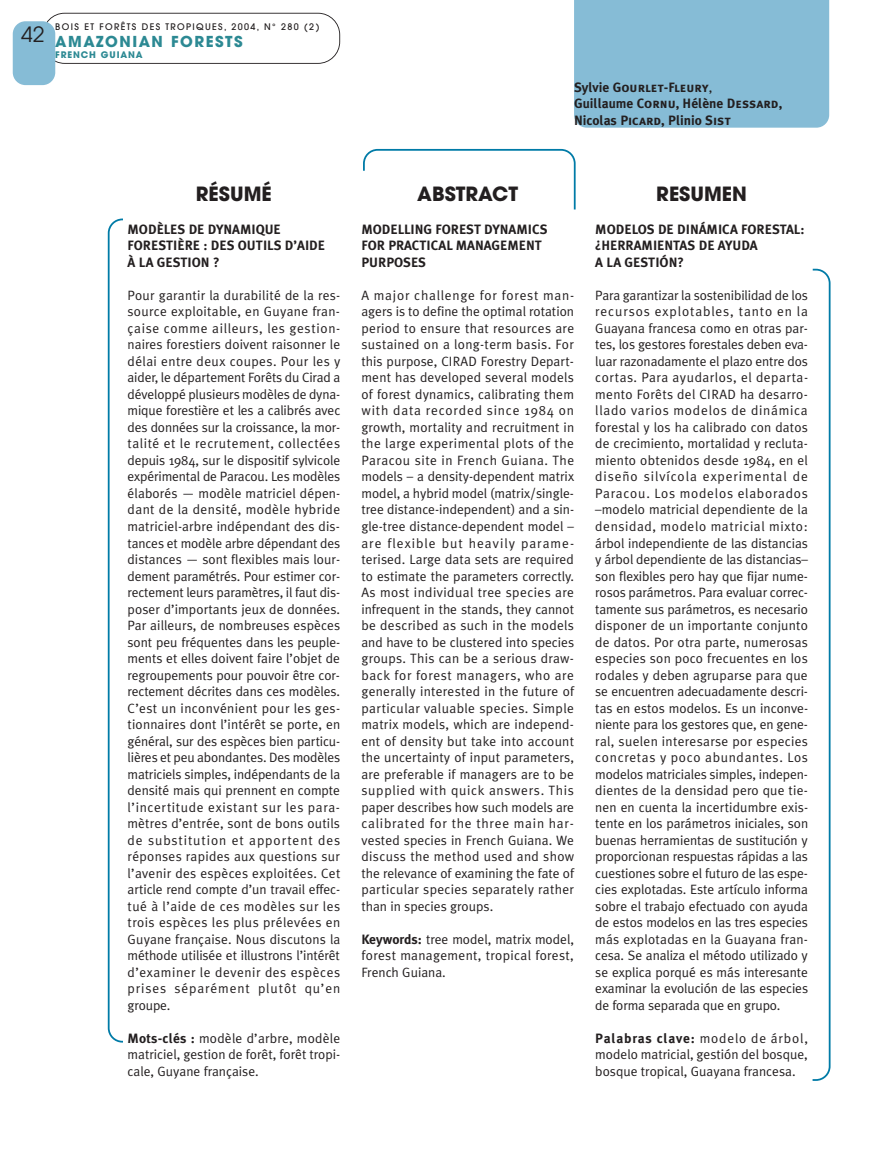
<style>
.page{position:relative;width:893px;height:1149px;background:#fff}
.page>*{position:absolute;margin:0;border:0;box-sizing:border-box;transform-origin:0 0}
.t1{font:21px "Avant Garde";color:#231f20}
.t2{font:700 19.5px "Avant Garde";color:#231f20}
.t3{font:700 15px "Avant Garde";letter-spacing:.1em;color:#2c8993}
.t4{font:13.5px/16.5px "Meta Plus Normal";color:#231f20;text-align:justify}
.t5{font:700 13.5px/16.5px "Meta Plus";color:#231f20}
.t6{font:700 13.5px "Meta Plus";letter-spacing:.06em;color:#231f20}
.t7{font:13.5px "Meta Plus Bold Caps";color:#231f20}
.t8{font:500 9px "Avant Garde";letter-spacing:.15em;color:#231f20}
.t9{font:700 9px "Avant Garde";letter-spacing:.1em;color:#2c8993}
.s1{font-family:"Meta Plus";font-weight:700}
.s2{font-family:"Meta Plus Normal"}
.s3{font-family:"Meta Plus Bold Caps";font-weight:400}
.s4{font-family:"Meta Plus Normal";font-weight:400}
</style>
<div class="page">
<hr style="left:892px;top:0;width:1px;height:128px;background:#c0dbe9">
<svg style="left:108px;top:218px;width:15px;height:824px"></svg>
<svg style="left:813px;top:269px;width:17px;height:811px"></svg>
<svg style="left:46px;top:13px;width:294px;height:51px"></svg>
<div style="left:13px;top:21px;width:42px;height:64px;background:#86bcd6;border-radius:13px"></div>
<div style="left:574px;top:0;width:255px;height:128px;background:#86bcd6"></div>
<h1 class="t1" style="left:21px;top:26px;width:25px">42</h1>
<p class="t8" style="left:55px;top:23px;width:266px">BOIS ET FORÊTS DES TROPIQUES, 2004, N° 280 (2)</p>
<p class="t9" style="left:55px;top:51px;width:89px">FRENCH GUIANA</p>
<p class="t3" style="left:55px;top:36px;width:189px">AMAZONIAN FORESTS</p>
<p class="t7" style="left:574px;top:79px;width:140px"><span class="s1">Sylvie</span> Gourlet-Fleury<span class="s2">,</span></p>
<p class="t5" style="left:574px;top:95px;width:210px">Guillaume <span class="s3">Cornu</span>, Hélène <span class="s3">Dessard</span>,<br>Nicolas <span class="s3">Picard</span>, Plinio <span class="s3">Sist</span></p>
<h2 class="t2" style="left:196px;top:186px;width:77px">RÉSUMÉ</h2>
<p class="t5" style="left:128px;top:221px;width:199px">MODÈLES DE DYNAMIQUE<br>FORESTIÈRE : DES OUTILS D’AIDE<br>À LA GESTION ?</p>
<p class="t4" style="left:128px;top:287px;width:214px">Pour garantir la durabilité de la res&shy;source exploitable, en Guyane fran&shy;çaise comme ailleurs, les gestion&shy;naires forestiers doivent raisonner le délai entre deux coupes. Pour les y aider, le département Forêts du Cirad a développé plusieurs modèles de dyna&shy;mique forestière et les a calibrés avec des données sur la croissance, la mor&shy;talité et le recrutement, collectées depuis 1984, sur le dispositif sylvicole expérimental de Paracou. Les modèles élaborés — modèle matriciel dépen&shy;dant de la densité, modèle hybride matriciel-arbre indépendant des dis&shy;tances et modèle arbre dépendant des distances — sont flexibles mais lour&shy;dement paramétrés. Pour estimer cor&shy;rectement leurs paramètres, il faut dis&shy;poser d’importants jeux de données.<br>Par ailleurs, de nombreuses espèces sont peu fréquentes dans les peuple&shy;ments et elles doivent faire l’objet de regroupements pour pouvoir être cor&shy;rectement décrites dans ces modèles.<br>C’est un inconvénient pour les ges&shy;tionnaires dont l’intérêt se porte, en général, sur des espèces bien particu&shy;lières et peu abondantes. Des modèles matriciels simples, indépendants de la densité mais qui prennent en compte l’incertitude existant sur les para&shy;mètres d’entrée, sont de bons outils de substitution et apportent des réponses rapides aux questions sur l’avenir des espèces exploitées. Cet article rend compte d’un travail effec&shy;tué à l’aide de ces modèles sur les trois espèces les plus prélevées en Guyane française. Nous discutons la méthode utilisée et illustrons l’intérêt d’examiner le devenir des espèces prises séparément plutôt qu’en groupe.</p>
<p class="t4" style="left:128px;top:1029px;width:214px"><span class="s1">Mots-clés :</span> modèle d’arbre, modèle matriciel, gestion de forêt, forêt tropi&shy;cale, Guyane française.</p>
<h2 class="t2" style="left:417px;top:186px;width:102px">ABSTRACT</h2>
<p class="t5" style="left:361px;top:221px;width:188px">MODELLING FOREST DYNAMICS<br>FOR PRACTICAL MANAGEMENT<br>PURPOSES</p>
<p class="t4" style="left:361px;top:287px;width:214px">A major challenge for forest man&shy;agers is to define the optimal rotation period to ensure that resources are sustained on a long-term basis. For this purpose, CIRAD Forestry Depart&shy;ment has developed several models of forest dynamics, calibrating them with data recorded since 1984 on growth, mortality and recruitment in the large experimental plots of the Paracou site in French Guiana. The models – a density-dependent matrix model, a hybrid model (matrix/single&shy;tree distance-independent) and a sin&shy;gle-tree distance-dependent model – are flexible but heavily parame&shy;terised. Large data sets are required to estimate the parameters correctly.<br>As most individual tree species are infrequent in the stands, they cannot be described as such in the models and have to be clustered into species groups. This can be a serious draw&shy;back for forest managers, who are generally interested in the future of particular valuable species. Simple matrix models, which are independ&shy;ent of density but take into account the uncertainty of input parameters, are preferable if managers are to be supplied with quick answers. This paper describes how such models are calibrated for the three main har&shy;vested species in French Guiana. We discuss the method used and show the relevance of examining the fate of particular species separately rather than in species groups.</p>
<p class="t4" style="left:361px;top:930px;width:214px"><span class="s1">Keywords:</span> tree model, matrix model, forest management, tropical forest, French Guiana.</p>
<h2 class="t2" style="left:656px;top:186px;width:92px">RESUMEN</h2>
<p class="t5" style="left:595px;top:221px;width:211px">MODELOS DE DINÁMICA FORESTAL: ¿HERRAMIENTAS DE AYUDA<br>A LA GESTIÓN?</p>
<p class="t4" style="left:595px;top:287px;width:214px">Para garantizar la sostenibilidad de los recursos explotables, tanto en la Guayana francesa como en otras par&shy;tes, los gestores forestales deben eva&shy;luar razonadamente el plazo entre dos cortas. Para ayudarlos, el departa&shy;mento Forêts del CIRAD ha desarro&shy;llado varios modelos de dinámica forestal y los ha calibrado con datos de crecimiento, mortalidad y recluta&shy;miento obtenidos desde 1984, en el diseño silvícola experimental de Paracou. Los modelos elaborados –modelo matricial dependiente de la densidad, modelo matricial mixto: árbol independiente de las distancias y árbol dependiente de las distancias– son flexibles pero hay que fijar nume&shy;rosos parámetros. Para evaluar correc&shy;tamente sus parámetros, es necesario disponer de un importante conjunto de datos. Por otra parte, numerosas especies son poco frecuentes en los rodales y deben agruparse para que se encuentren adecuadamente descri&shy;tas en estos modelos. Es un inconve&shy;niente para los gestores que, en gene&shy;ral, suelen interesarse por especies concretas y poco abundantes. Los modelos matriciales simples, indepen&shy;dientes de la densidad pero que tie&shy;nen en cuenta la incertidumbre exis&shy;tente en los parámetros iniciales, son buenas herramientas de sustitución y proporcionan respuestas rápidas a las cuestiones sobre el futuro de las espe&shy;cies explotadas. Este artículo informa sobre el trabajo efectuado con ayuda de estos modelos en las tres especies más explotadas en la Guayana fran&shy;cesa. Se analiza el método utilizado y se explica porqué es más interesante examinar la evolución de las especies de forma separada que en grupo.</p>
<p class="t6" style="left:595px;top:1029px;width:214px">Palabras clave: <span class="s4">modelo de árbol,</span></p>
<p class="t4" style="left:595px;top:1046px;width:214px">modelo matricial, gestión del bosque, bosque tropical, Guayana francesa.</p>
</div>
